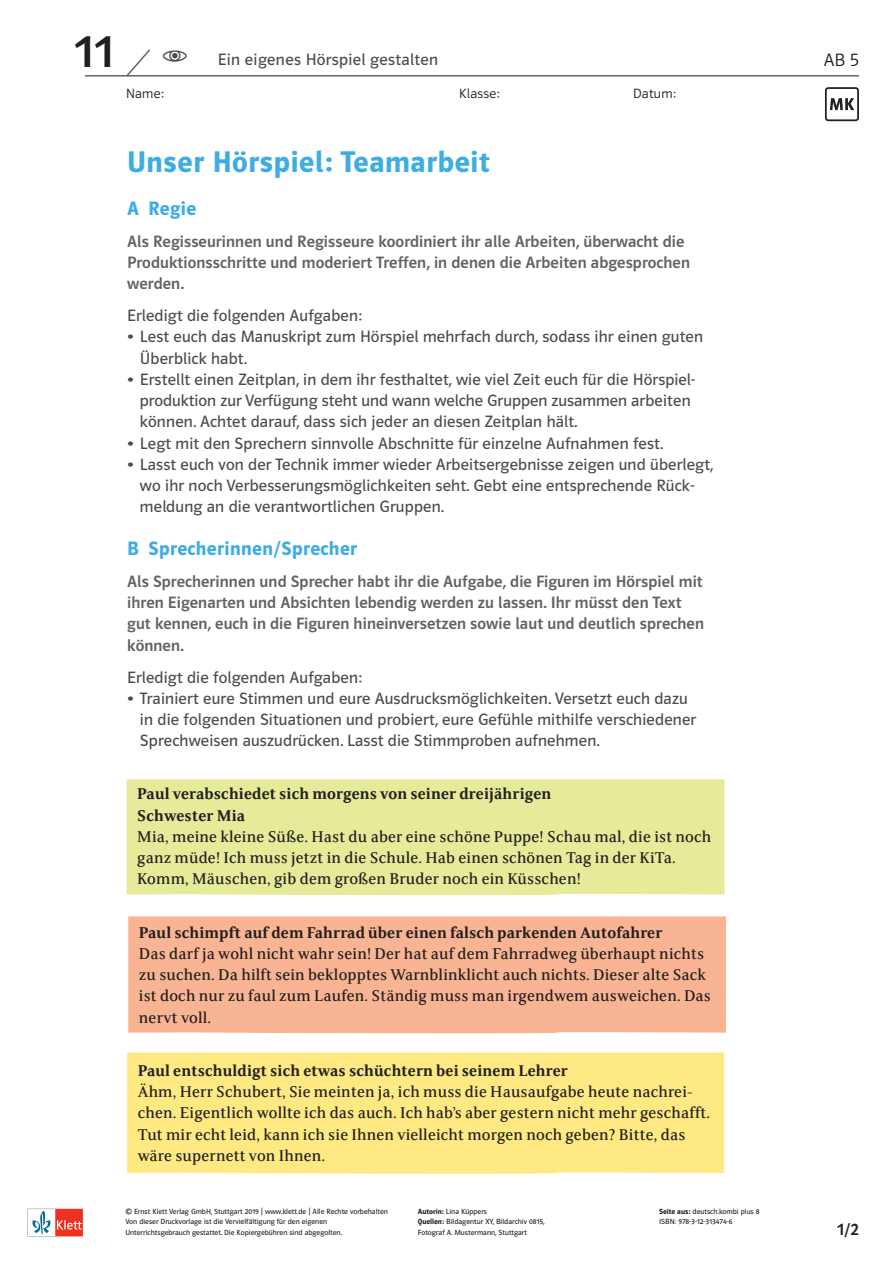
<style>
.page{position:relative;width:893px;height:1263px;background:#fff}
.page>*{position:absolute;margin:0;border:0;box-sizing:border-box;transform-origin:0 0}
.t1{font:500 45px "Polo CEF";color:#231f20}
.t2{font:600 30px "Polo CEF";letter-spacing:.02em;color:#40ade2}
.t3{font:600 19.5px "Polo CEF";letter-spacing:.02em;color:#40ade2}
.t4{font:300 18px "Polo CEF";color:#231f20}
.t5{font:500 17.25px/21.3px "FS Sally Klett";letter-spacing:.01em;color:#231f20}
.t6{font:600 17.25px/21.3px "FS Sally Klett";letter-spacing:.01em;color:#231f20}
.t7{font:16.5px/21.3px "Polo CEF";letter-spacing:.01em;color:#4b4c4d}
.t8{font:500 16.5px/21.3px "Polo CEF";letter-spacing:.005em;color:#636366}
.t9{font:500 16.5px "Polo CEF";color:#231f20}
.t10{font:300 13.5px "Polo CEF";letter-spacing:.02em;color:#231f20}
.t11{font:7.5px/10.1px "Polo CEF";color:#231f20}
.s1{font-weight:600}
</style>
<div class="page">
<hr style="left:85px;top:75px;width:774px;height:2px;background:#636366">
<svg style="left:125px;top:49px;width:27px;height:28px"></svg>
<svg style="left:28px;top:1209px;width:55px;height:27px"></svg>
<svg style="left:830px;top:98px;width:24px;height:12px"></svg>
<div style="left:825px;top:87px;width:34px;height:34px;border:2px solid #231f20;border-radius:3px"></div>
<div style="left:127px;top:779px;width:597px;height:117px;background:#e5eb99"></div>
<div style="left:128px;top:916px;width:598px;height:118px;background:#f9b593"></div>
<div style="left:127px;top:1052px;width:597px;height:122px;background:#ffe982"></div>
<h1 class="t1" style="left:75px;top:25px;width:41px">11</h1>
<p class="t7" style="left:218px;top:49px;width:222px">Ein eigenes Hörspiel gestalten</p>
<p class="t4" style="left:824px;top:49px;width:37px">AB 5</p>
<p class="t10" style="left:126px;top:85px;width:39px">Name:</p>
<p class="t10" style="left:459px;top:85px;width:42px">Klasse:</p>
<p class="t10" style="left:633px;top:85px;width:44px">Datum:</p>
<h2 class="t2" style="left:127px;top:144px;width:364px">Unser Hörspiel: Teamarbeit</h2>
<p class="t3" style="left:127px;top:197px;width:71px">A Regie</p>
<p class="t8" style="left:127px;top:231px;width:564px">Als Regisseurinnen und Regisseure koordiniert ihr alle Arbeiten, überwacht die<br>Produktionsschritte und moderiert Treffen, in denen die Arbeiten abgesprochen werden.</p>
<p class="t7" style="left:127px;top:305px;width:237px">Erledigt die folgenden Aufgaben:</p>
<p class="t7" style="left:140px;top:326px;width:565px;text-indent:-13px">• Lest euch das Manuskript zum Hörspiel mehrfach durch, sodass ihr einen guten<br>Überblick habt.</p>
<p class="t7" style="left:140px;top:369px;width:556px;text-indent:-13px">• Erstellt einen Zeitplan, in dem ihr festhaltet, wie viel Zeit euch für die Hörspiel&shy;produktion zur Verfügung steht und wann welche Gruppen zusammen arbeiten können. Achtet darauf, dass sich jeder an diesen Zeitplan hält.</p>
<p class="t7" style="left:127px;top:433px;width:538px">• Legt mit den Sprechern sinnvolle Abschnitte für einzelne Aufnahmen fest.</p>
<p class="t7" style="left:140px;top:454px;width:575px;text-indent:-13px">• Lasst euch von der Technik immer wieder Arbeitsergebnisse zeigen und überlegt, wo ihr noch Verbesserungsmöglichkeiten seht. Gebt eine entsprechende Rück&shy;meldung an die verantwortlichen Gruppen.</p>
<p class="t3" style="left:127px;top:537px;width:232px">B Sprecherinnen/Sprecher</p>
<p class="t8" style="left:127px;top:571px;width:578px">Als Sprecherinnen und Sprecher habt ihr die Aufgabe, die Figuren im Hörspiel mit ihren Eigenarten und Absichten lebendig werden zu lassen. Ihr müsst den Text gut kennen, euch in die Figuren hineinversetzen sowie laut und deutlich sprechen können.</p>
<p class="t7" style="left:127px;top:667px;width:237px">Erledigt die folgenden Aufgaben:</p>
<p class="t7" style="left:140px;top:688px;width:558px;text-indent:-13px">• Trainiert eure Stimmen und eure Ausdrucksmöglichkeiten. Versetzt euch dazu in die folgenden Situationen und probiert, eure Gefühle mithilfe verschiedener<br>Sprechweisen auszudrücken. Lasst die Stimmproben aufnehmen.</p>
<p class="t6" style="left:137px;top:782px;width:416px">Paul verabschiedet sich morgens von seiner dreijährigen<br>Schwester Mia</p>
<p class="t5" style="left:137px;top:825px;width:575px">Mia, meine kleine Süße. Hast du aber eine schöne Puppe! Schau mal, die ist noch ganz müde! Ich muss jetzt in die Schule. Hab einen schönen Tag in der KiTa.<br>Komm, Mäuschen, gib dem großen Bruder noch ein Küsschen!</p>
<p class="t6" style="left:139px;top:921px;width:525px">Paul schimpft auf dem Fahrrad über einen falsch parkenden Autofahrer</p>
<p class="t5" style="left:139px;top:942px;width:574px">Das darf ja wohl nicht wahr sein! Der hat auf dem Fahrradweg überhaupt nichts zu suchen. Da hilft sein beklopptes Warnblinklicht auch nichts. Dieser alte Sack ist doch nur zu faul zum Laufen. Ständig muss man irgendwem ausweichen. Das nervt voll.</p>
<p class="t6" style="left:138px;top:1059px;width:432px">Paul entschuldigt sich etwas schüchtern bei seinem Lehrer</p>
<p class="t5" style="left:138px;top:1080px;width:574px">Ähm, Herr Schubert, Sie meinten ja, ich muss die Hausaufgabe heute nachrei&shy;chen. Eigentlich wollte ich das auch. Ich hab’s aber gestern nicht mehr geschafft.<br>Tut mir echt leid, kann ich sie Ihnen vielleicht morgen noch geben? Bitte, das wäre supernett von Ihnen.</p>
<p class="t11" style="left:125px;top:1207px;width:264px">© Ernst Klett Verlag GmbH, Stuttgart 2019 | www.klett.de | Alle Rechte vorbehalten<br>Von dieser Druckvorlage ist die Vervielfältigung für den eigenen<br>Unterrichtsgebrauch gestattet. Die Kopiergebühren sind abgegolten.</p>
<p class="t11" style="left:418px;top:1207px;width:128px"><span class="s1">Autorin:</span> Lina Küppers<br><span class="s1">Quellen:</span> Bildagentur XY, Bildarchiv 0815,<br>Fotograf A. Mustermann, Stuttgart</p>
<p class="t11" style="left:659px;top:1207px;width:102px"><span class="s1">Seite aus:</span> deutsch.kombi plus 8<br>ISBN: 978-3-12-313474-6</p>
<p class="t9" style="left:837px;top:1220px;width:23px">1/2</p>
</div>
